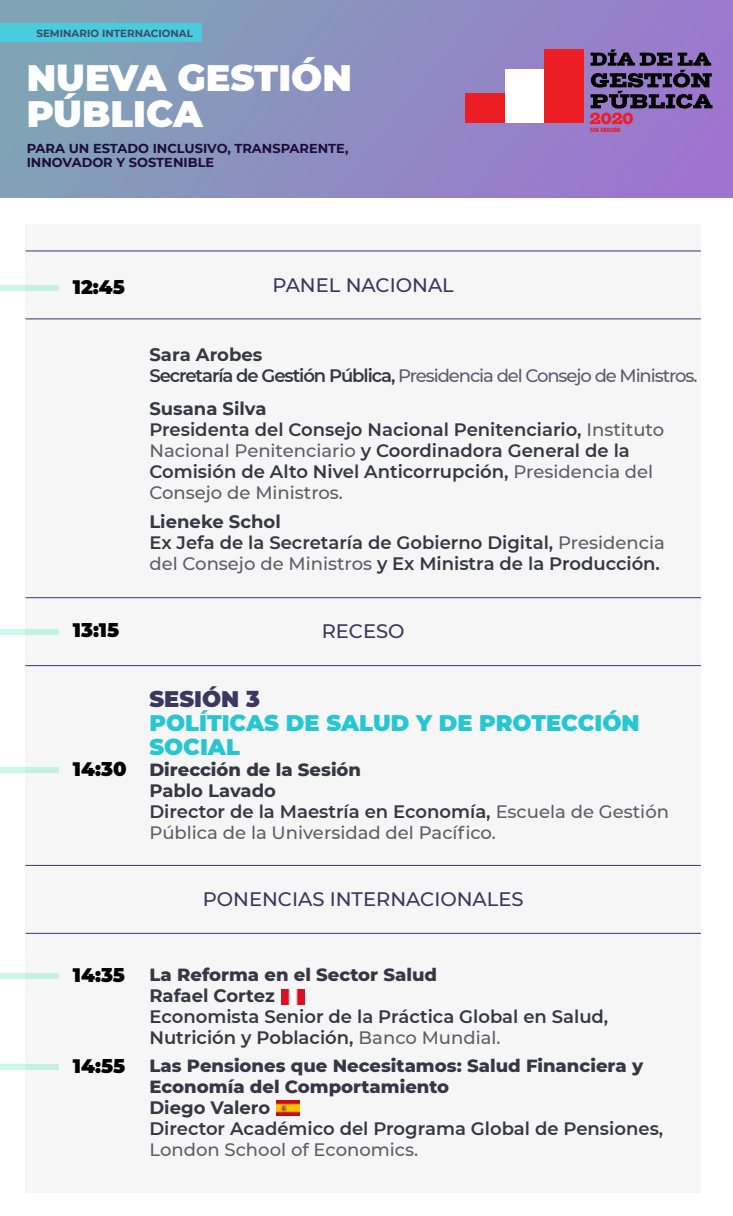
<style>
.page{position:relative;width:733px;height:1216px;background:#fff}
.page>*{position:absolute;margin:0;border:0;box-sizing:border-box;transform-origin:0 0}
.t1{font:900 36.75px/36.8px "Montserrat";color:#fff}
.t2{font:900 22.5px/24px "Montserrat";color:#26c7d3}
.t3{font:900 22.5px "Montserrat";color:#3c375f}
.t4{font:500 19.5px "Montserrat";color:#3c375f}
.t5{font:900 19.5px "Montserrat";color:#000}
.t6{font:600 18px/21px "Montserrat";color:#373744}
.t7{font:800 18px/21px "Montserrat";color:#373744}
.t8{font:500 18px/21px "Montserrat";color:#5e5d68}
.t9{font:500 18px/21px "Montserrat";letter-spacing:-.06em;color:#5e5d68}
.t10{font:700 18px "Montserrat";color:#373744}
.t11{font:15.9px "Giza One Five";color:#ed1d24}
.t12{font:700 12.9px/14px "Montserrat";color:#1c0c39}
.t13{font:700 10.35px "Montserrat";color:#3e4b67}
.t14{font:800 5.85px "Akzidenz Grotesk BQ";letter-spacing:.02em;color:#ed1d24}
.s1{font-weight:700;color:#373744}
.s2{font-weight:600;color:#373744}
.s3{font-weight:700}
.s4{font-weight:500;color:#5e5d68}
.s5{font-weight:900;font-size:19.5px;color:#000}
</style>
<div class="page">
<div style="left:0;top:0;width:733px;height:198px;background:linear-gradient(to right,#7fa5b4,#9d75cf)"></div>
<div style="left:26px;top:224px;width:674px;height:969px;background:#f6f6f6"></div>
<img style="left:281px;top:989px;width:23px;height:15px">
<img style="left:277px;top:1101px;width:23px;height:15px">
<div style="left:0;top:23px;width:201px;height:19px;background:#4accdf"></div>
<svg style="left:590px;top:49px;width:122px;height:60px;background:#584775"></svg>
<div style="left:465px;top:93px;width:40px;height:30px;background:#ed1d24"></div>
<div style="left:505px;top:69px;width:39px;height:54px;background:#fff"></div>
<div style="left:544px;top:50px;width:39px;height:73px;background:#ed1d24"></div>
<div style="left:0;top:285px;width:59px;height:6px;background:#c3f2e2"></div>
<hr style="left:26px;top:251px;width:674px;height:1px;background:#3c375f">
<hr style="left:26px;top:318px;width:674px;height:1px;background:#3c375f">
<hr style="left:26px;top:597px;width:674px;height:1px;background:#3c375f">
<hr style="left:26px;top:665px;width:674px;height:1px;background:#3c375f">
<hr style="left:26px;top:865px;width:674px;height:1px;background:#3c375f">
<hr style="left:26px;top:933px;width:674px;height:1px;background:#3c375f">
<div style="left:0;top:767px;width:59px;height:6px;background:#c3f2e2"></div>
<div style="left:0;top:629px;width:59px;height:5px;background:#c3f2e2"></div>
<div style="left:0;top:974px;width:59px;height:5px;background:#c3f2e2"></div>
<div style="left:0;top:1064px;width:59px;height:6px;background:#c3f2e2"></div>
<p class="t13" style="left:36px;top:26px;width:158px">SEMINARIO INTERNACIONAL</p>
<h1 class="t1" style="left:27px;top:57px;width:327px">NUEVA GESTIÓN<br>PÚBLICA</h1>
<p class="t12" style="left:27px;top:141px;width:323px">PARA UN ESTADO INCLUSIVO, TRANSPARENTE,<br>INNOVADOR Y SOSTENIBLE</p>
<p class="t5" style="left:73px;top:272px;width:53px">12:45</p>
<p class="t4" style="left:272px;top:271px;width:183px">PANEL NACIONAL</p>
<p class="t11" style="left:590px;top:109px;width:45px">2020</p>
<p class="t14" style="left:590px;top:126px;width:32px">5TA EDICIÓN</p>
<p class="t5" style="left:73px;top:616px;width:48px">13:15</p>
<p class="t5" style="left:73px;top:754px;width:55px">14:30</p>
<p class="t9" style="left:149px;top:343px;width:549px"><span class="s1">Sara Arobes<br></span><span class="s2">Secretaría de Gestión Pública,</span> Presidencia del Consejo de Ministros.</p>
<p class="t6" style="left:149px;top:397px;width:516px"><span class="s3">Susana Silva<br></span>Presidenta del Consejo Nacional Penitenciario, <span class="s4">Instituto Nacional Penitenciario</span> y Coordinadora General de la Comisión de Alto Nivel Anticorrupción, <span class="s4">Presidencia del Consejo de Ministros.</span></p>
<p class="t6" style="left:149px;top:510px;width:517px"><span class="s3">Lieneke Schol<br></span>Ex Jefa de la Secretaría de Gobierno Digital, <span class="s4">Presidencia del Consejo de Ministros</span> y Ex Ministra de la Producción.</p>
<p class="t4" style="left:322px;top:618px;width:84px">RECESO</p>
<p class="t3" style="left:149px;top:682px;width:112px">SESIÓN 3</p>
<p class="t2" style="left:149px;top:709px;width:491px">POLÍTICAS DE SALUD Y DE PROTECCIÓN<br>SOCIAL</p>
<p class="t7" style="left:149px;top:758px;width:213px">Dirección de la Sesión</p>
<p class="t8" style="left:149px;top:779px;width:521px"><span class="s1">Pablo Lavado<br></span><span class="s2">Director de la Maestría en Economía,</span> Escuela de Gestión<br>Pública de la Universidad del Pacífico.</p>
<p class="t4" style="left:203px;top:886px;width:322px">PONENCIAS INTERNACIONALES</p>
<p class="t7" style="left:149px;top:963px;width:289px">La Reforma en el Sector Salud</p>
<p class="t10" style="left:149px;top:982px;width:127px">Rafael Cortez</p>
<p class="t6" style="left:149px;top:1005px;width:460px">Economista Senior de la Práctica Global en Salud,<br>Nutrición y Población, <span class="s4">Banco Mundial.</span></p>
<p class="t7" style="left:149px;top:1054px;width:495px;text-indent:-77px"><span class="s5">14:55</span> Las Pensiones que Necesitamos: Salud Financiera y<br>Economía del Comportamiento</p>
<p class="t10" style="left:149px;top:1094px;width:122px">Diego Valero</p>
<p class="t6" style="left:149px;top:1117px;width:515px">Director Académico del Programa Global de Pensiones,</p>
<p class="t8" style="left:149px;top:1138px;width:270px">London School of Economics.</p>
<p class="t5" style="left:73px;top:961px;width:54px">14:35</p>
</div>
